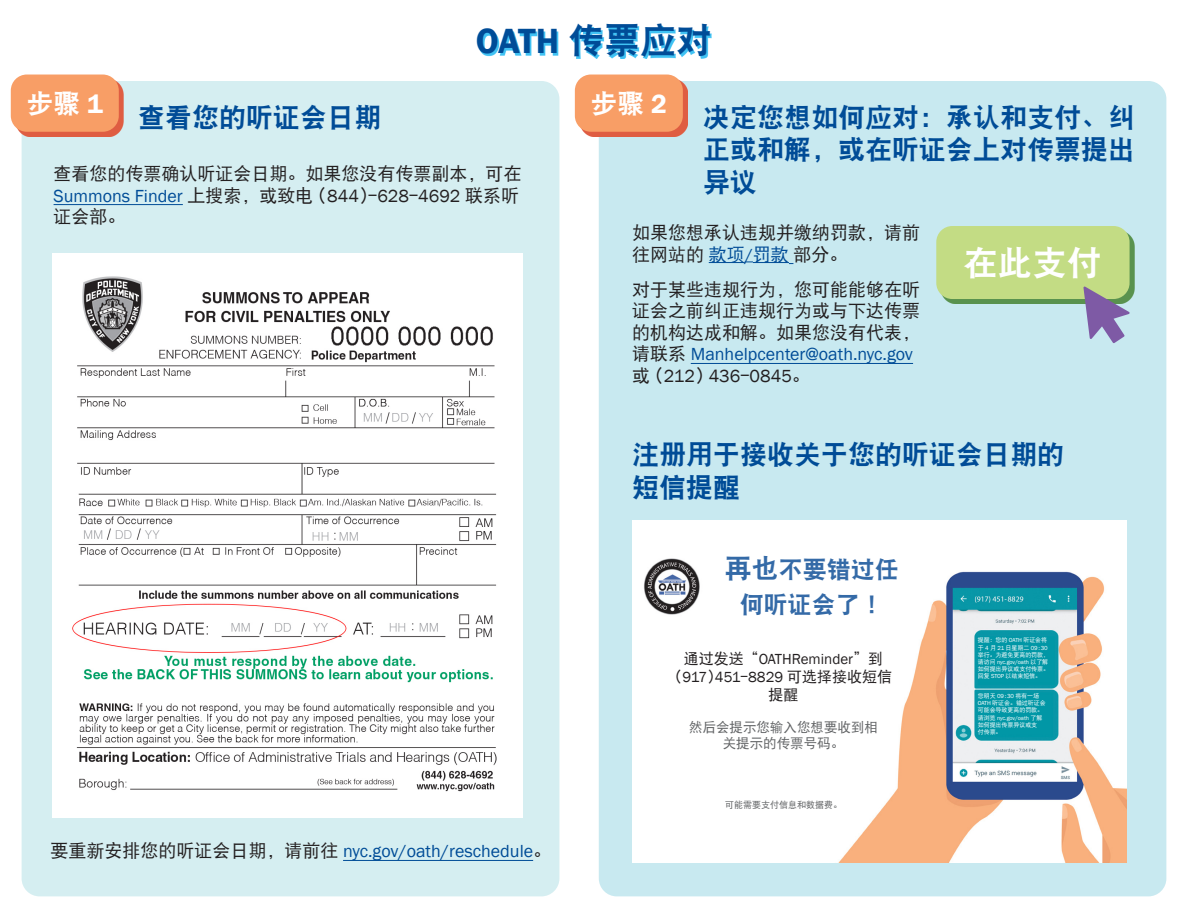
<style>
.page{position:relative;width:1188px;height:918px;background:#fff}
.page>*{position:absolute;margin:0;border:0;box-sizing:border-box;transform-origin:0 0}
.Blue_titles{font:600 36px "Franklin Gothic";color:#004c97}
.Steps{font:34.5px "DF Hei W9";color:#fff}
.Blue_titles-2{font:27px/32.4px "DF Hei W9";color:#004c97;text-align:justify}
.Steps-2{font:27px "DF Hei W9";color:#fff}
.Blue_titles-3{font:24px/34.5px "DF Hei W9";color:#346aa7;text-align:center}
.Body_Regular{font:18px/21.6px "DF Hei W5";color:#231f20}
.Body_Regular-2{font:18px "Franklin Gothic";color:#004c97}
.Body_Regular-3{font:15px/18px "Franklin Gothic";color:#231f20;text-align:center}
.Body_Regular-4{font:13.5px/16.2px "DF Hei W5";color:#616365;text-align:center}
.Body_Regular-5{font:9px "DF Hei W5";color:#616365}
.Body_Regular-6{font:6px/7.2px "DF Hei W5";letter-spacing:-.01em;color:#fff}
.s1{font-family:"DF Hei W9";font-weight:400}
.s2{font-family:"Franklin Gothic";font-weight:600}
.s3{font-family:"Franklin Gothic";color:#004c97}
.s4{font-family:"Franklin Gothic"}
.s5{color:#004c97}
.s6{font-family:"DF Hei W5";color:#231f20}
.s7{font-size:27px}
.s8{font-family:"DF Hei W5"}
</style>
<div class="page">
<div style="left:22px;top:81px;width:537px;height:815px;background:#d5eef1;border-radius:18px"></div>
<div style="left:599px;top:81px;width:567px;height:815px;background:#c8e9f0;border-radius:18px"></div>
<div style="left:479px;top:26px;width:233px;height:33px;background:#00aeef;opacity:.75"></div>
<hr style="left:54px;top:204px;width:129px;height:1px;background:#004c97">
<hr style="left:709px;top:262px;width:36px;height:1px;background:#004c97">
<hr style="left:753px;top:262px;width:36px;height:1px;background:#004c97">
<hr style="left:691px;top:363px;width:222px;height:1px;background:#004c97">
<hr style="left:343px;top:860px;width:190px;height:1px;background:#004c97">
<div style="left:52px;top:253px;width:471px;height:565px;background:#fff"></div>
<img style="left:72px;top:276px;width:425px;height:516px">
<img style="left:632px;top:520px;width:495px;height:343px">
<div style="left:941px;top:231px;width:194px;height:73px;background:#59924e"></div>
<div style="left:936px;top:226px;width:194px;height:73px;background:#c3dc84;border-radius:16px"></div>
<svg style="left:1083px;top:286px;width:47px;height:57px"></svg>
<svg style="left:16px;top:79px;width:108px;height:58px"></svg>
<div style="left:11px;top:75px;width:108px;height:57px;background:#f89e66;border-radius:16px"></div>
<div style="left:580px;top:79px;width:108px;height:58px;background:#df5d42"></div>
<div style="left:575px;top:75px;width:108px;height:57px;background:#f89e66;border-radius:16px"></div>
<p class="Blue_titles" style="left:476px;top:19px;width:238px">OATH <span class="s1">传票应对</span></p>
<p class="Steps-2" style="left:27px;top:90px;width:78px">步骤 <span class="s2">1</span></p>
<p class="Steps-2" style="left:591px;top:90px;width:78px">步骤 <span class="s2">2</span></p>
<p class="Blue_titles-2" style="left:138px;top:101px;width:245px">查看您的听证会日期</p>
<p class="Blue_titles-2" style="left:703px;top:101px;width:433px">决定您想如何应对：承认和支付、纠正或和解，或在听证会上对传票提出异议</p>
<p class="Body_Regular" style="left:54px;top:163px;width:469px">查看您的传票确认听证会日期。如果您没有传票副本，可在<br><span class="s3">Summons Finder</span> 上搜索，或致电 (<span class="s4">844</span>)-<span class="s4">628</span>-<span class="s4">4692</span> 联系听证会部。</p>
<p class="Body_Regular" style="left:632px;top:222px;width:290px">如果您想承认违规并缴纳罚款，请前往网站的<span class="s5">款项</span><span class="s3">/</span><span class="s5">罚款</span>部分。</p>
<p class="Body_Regular" style="left:632px;top:278px;width:290px">对于某些违规行为，您可能能够在听证会之前纠正违规行为或与下达传票的机构达成和解。如果您没有代表，请联系 <span class="s3">Manhelpcenter@oath.nyc.gov</span>或 (<span class="s4">212</span>) <span class="s4">436</span>-<span class="s4">0845</span>。</p>
<p class="Steps" style="left:963px;top:246px;width:139px">在此支付</p>
<p class="Blue_titles-2" style="left:632px;top:438px;width:434px">注册用于接收关于您的听证会日期的短信提醒</p>
<p class="Body_Regular-2" style="left:51px;top:840px;width:502px"><span class="s6">要重新安排您的听证会日期，请前往</span> nyc.gov/oath/reschedule<span class="s6">。</span></p>
<p class="Blue_titles-3" style="left:725px;top:552px;width:175px"><span class="s7">再也</span>不要错过任何听证会了！</p>
<p class="Body_Regular-3" style="left:675px;top:651px;width:219px"><span class="s8">通过发送“</span>OATHReminder<span class="s8">”到(</span>917<span class="s8">)</span>451<span class="s8">‑</span>8829 <span class="s8">可选择接收短信提醒</span></p>
<p class="Body_Regular-4" style="left:689px;top:719px;width:190px">然后会提示您输入您想要收到相关提示的传票号码。</p>
<p class="Body_Regular-5" style="left:725px;top:800px;width:118px">可能需要支付信息和数据费。</p>
<p class="Body_Regular-6" style="left:978px;top:637px;width:73px">提醒：您的 <span class="s4">OATH</span> 听证会将于 <span class="s4">4</span> 月 <span class="s4">21</span> 日星期二 <span class="s4">09</span>:<span class="s4">30</span>举行。为避免更高的罚款，请访问 <span class="s4">nyc.gov/oath</span> 以了解如何提出异议或支付传票。回复 <span class="s4">STOP</span> 以结束短信。</p>
<p class="Body_Regular-6" style="left:978px;top:692px;width:69px">您明天 <span class="s4">09</span>:<span class="s4">30</span> 将有一场<br><span class="s4">OATH</span> 听证会。错过听证会可能会导致更高的罚款。请浏览 <span class="s4">nyc.gov/oath</span> 了解如何提出传票异议或支<br>付传票。</p>
</div>
